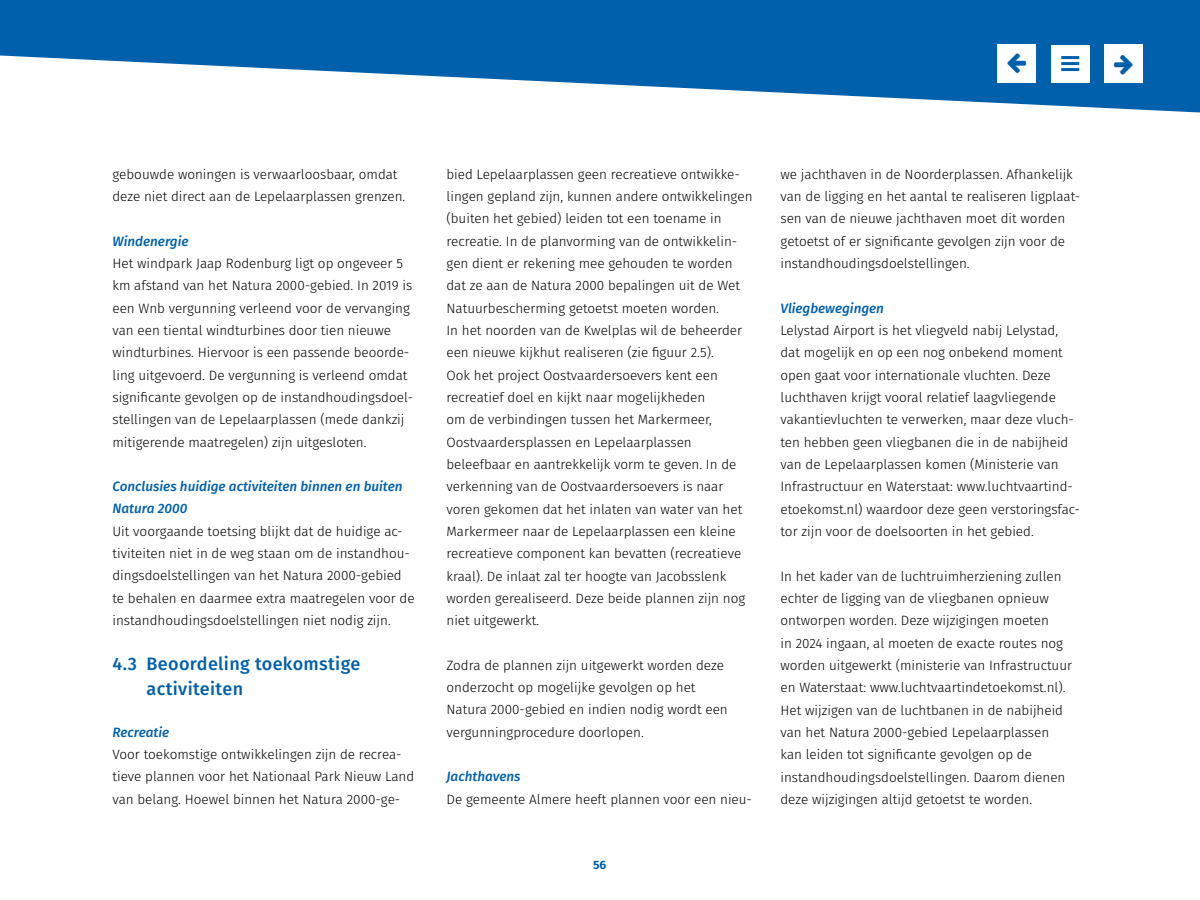
<style>
.page{position:relative;width:1200px;height:900px;background:#fff}
.page>*{position:absolute;margin:0;border:0;box-sizing:border-box;transform-origin:0 0}
.PFL_-_H3_Tussenkop{font:500 18px/25.5px "Fira Sans";letter-spacing:.02em;color:#0060ac}
.PFL_-_P_Bodytekst{font:300 13.5px/22.4px "Fira Sans";color:#000}
.PFL_-_H5_Alineakop{font:italic 500 13.5px/22.4px "Fira Sans";color:#0060ac}
.H4_Alineakop_Cursief{font:italic 500 13.5px "Fira Sans";color:#0060ac}
.t1{font:700 12px "Fira Sans";color:#0060ac}
</style>
<div class="page">
<svg style="left:0;top:0;width:1200px;height:112px;fill:#0060ac"></svg>
<div style="left:1051px;top:45px;width:39px;height:37px;background:#fff"></div>
<hr style="left:1061px;top:56px;width:18px;height:3px;background:#0060ac">
<hr style="left:1061px;top:62px;width:18px;height:3px;background:#0060ac">
<hr style="left:1061px;top:68px;width:18px;height:3px;background:#0060ac">
<div style="left:998px;top:45px;width:38px;height:38px;background:#fff"></div>
<div style="left:1105px;top:45px;width:38px;height:38px;background:#fff"></div>
<p class="PFL_-_P_Bodytekst" style="left:112px;top:163px;width:294px">gebouwde woningen is verwaarloosbaar, omdat deze niet direct aan de Lepelaarplassen grenzen.</p>
<h5 class="PFL_-_H5_Alineakop" style="left:112px;top:229px;width:78px">Windenergie</h5>
<p class="PFL_-_P_Bodytekst" style="left:112px;top:252px;width:302px">Het windpark Jaap Rodenburg ligt op ongeveer 5 km afstand van het Natura 2000-gebied. In 2019 is een Wnb vergunning verleend voor de vervanging van een tiental windturbines door tien nieuwe windturbines. Hiervoor is een passende beoorde&shy;ling uitgevoerd. De vergunning is verleend omdat significante gevolgen op de instandhoudingsdoel&shy;stellingen van de Lepelaarplassen (mede dankzij mitigerende maatregelen) zijn uitgesloten.</p>
<h5 class="PFL_-_H5_Alineakop" style="left:112px;top:475px;width:292px">Conclusies huidige activiteiten binnen en buiten<br>Natura 2000</h5>
<p class="PFL_-_P_Bodytekst" style="left:112px;top:520px;width:304px">Uit voorgaande toetsing blijkt dat de huidige ac&shy;tiviteiten niet in de weg staan om de instandhou&shy;dingsdoelstellingen van het Natura 2000-gebied te behalen en daarmee extra maatregelen voor de instandhoudingsdoelstellingen niet nodig zijn.</p>
<h3 class="PFL_-_H3_Tussenkop" style="left:147px;top:650px;width:215px;text-indent:-34px">4.3 Beoordeling toekomstige activiteiten</h3>
<h4 class="H4_Alineakop_Cursief" style="left:112px;top:721px;width:58px">Recreatie</h4>
<p class="PFL_-_P_Bodytekst" style="left:112px;top:743px;width:303px">Voor toekomstige ontwikkelingen zijn de recrea&shy;tieve plannen voor het Nationaal Park Nieuw Land van belang. Hoewel binnen het Natura 2000-ge-</p>
<p class="PFL_-_P_Bodytekst" style="left:447px;top:163px;width:308px">bied Lepelaarplassen geen recreatieve ontwikke&shy;lingen gepland zijn, kunnen andere ontwikkelingen (buiten het gebied) leiden tot een toename in recreatie. In de planvorming van de ontwikkelin&shy;gen dient er rekening mee gehouden te worden dat ze aan de Natura 2000 bepalingen uit de Wet Natuurbescherming getoetst moeten worden.</p>
<p class="PFL_-_P_Bodytekst" style="left:447px;top:319px;width:297px">In het noorden van de Kwelplas wil de beheerder een nieuwe kijkhut realiseren (zie figuur 2.5).</p>
<p class="PFL_-_P_Bodytekst" style="left:447px;top:364px;width:300px">Ook het project Oostvaardersoevers kent een recreatief doel en kijkt naar mogelijkheden<br>om de verbindingen tussen het Markermeer, Oostvaardersplassen en Lepelaarplassen beleefbaar en aantrekkelijk vorm te geven. In de verkenning van de Oostvaardersoevers is naar voren gekomen dat het inlaten van water van het Markermeer naar de Lepelaarplassen een kleine recreatieve component kan bevatten (recreatieve kraal). De inlaat zal ter hoogte van Jacobsslenk worden gerealiseerd. Deze beide plannen zijn nog niet uitgewerkt.</p>
<p class="PFL_-_P_Bodytekst" style="left:447px;top:654px;width:283px">Zodra de plannen zijn uitgewerkt worden deze onderzocht op mogelijke gevolgen op het Natura 2000-gebied en indien nodig wordt een vergunningprocedure doorlopen.</p>
<h4 class="H4_Alineakop_Cursief" style="left:447px;top:766px;width:76px">Jachthavens</h4>
<p class="PFL_-_P_Bodytekst" style="left:447px;top:788px;width:307px">De gemeente Almere heeft plannen voor een nieu-</p>
<p class="t1" style="left:593px;top:854px;width:15px">56</p>
<p class="PFL_-_P_Bodytekst" style="left:781px;top:163px;width:301px">we jachthaven in de Noorderplassen. Afhankelijk van de ligging en het aantal te realiseren ligplaat&shy;sen van de nieuwe jachthaven moet dit worden getoetst of er significante gevolgen zijn voor de instandhoudingsdoelstellingen.</p>
<h4 class="H4_Alineakop_Cursief" style="left:781px;top:297px;width:105px">Vliegbewegingen</h4>
<p class="PFL_-_P_Bodytekst" style="left:781px;top:319px;width:301px">Lelystad Airport is het vliegveld nabij Lelystad, dat mogelijk en op een nog onbekend moment open gaat voor internationale vluchten. Deze luchthaven krijgt vooral relatief laagvliegende vakantievluchten te verwerken, maar deze vluch&shy;ten hebben geen vliegbanen die in de nabijheid van de Lepelaarplassen komen (Ministerie van Infrastructuur en Waterstaat: www.luchtvaartind&shy;etoekomst.nl) waardoor deze geen verstoringsfac&shy;tor zijn voor de doelsoorten in het gebied.</p>
<p class="PFL_-_P_Bodytekst" style="left:781px;top:565px;width:293px">In het kader van de luchtruimherziening zullen echter de ligging van de vliegbanen opnieuw ontworpen worden. Deze wijzigingen moeten<br>in 2024 ingaan, al moeten de exacte routes nog worden uitgewerkt (ministerie van Infrastructuur en Waterstaat: www.luchtvaartindetoekomst.nl).<br>Het wijzigen van de luchtbanen in de nabijheid van het Natura 2000-gebied Lepelaarplassen kan leiden tot significante gevolgen op de instandhoudingsdoelstellingen. Daarom dienen deze wijzigingen altijd getoetst te worden.</p>
</div>
